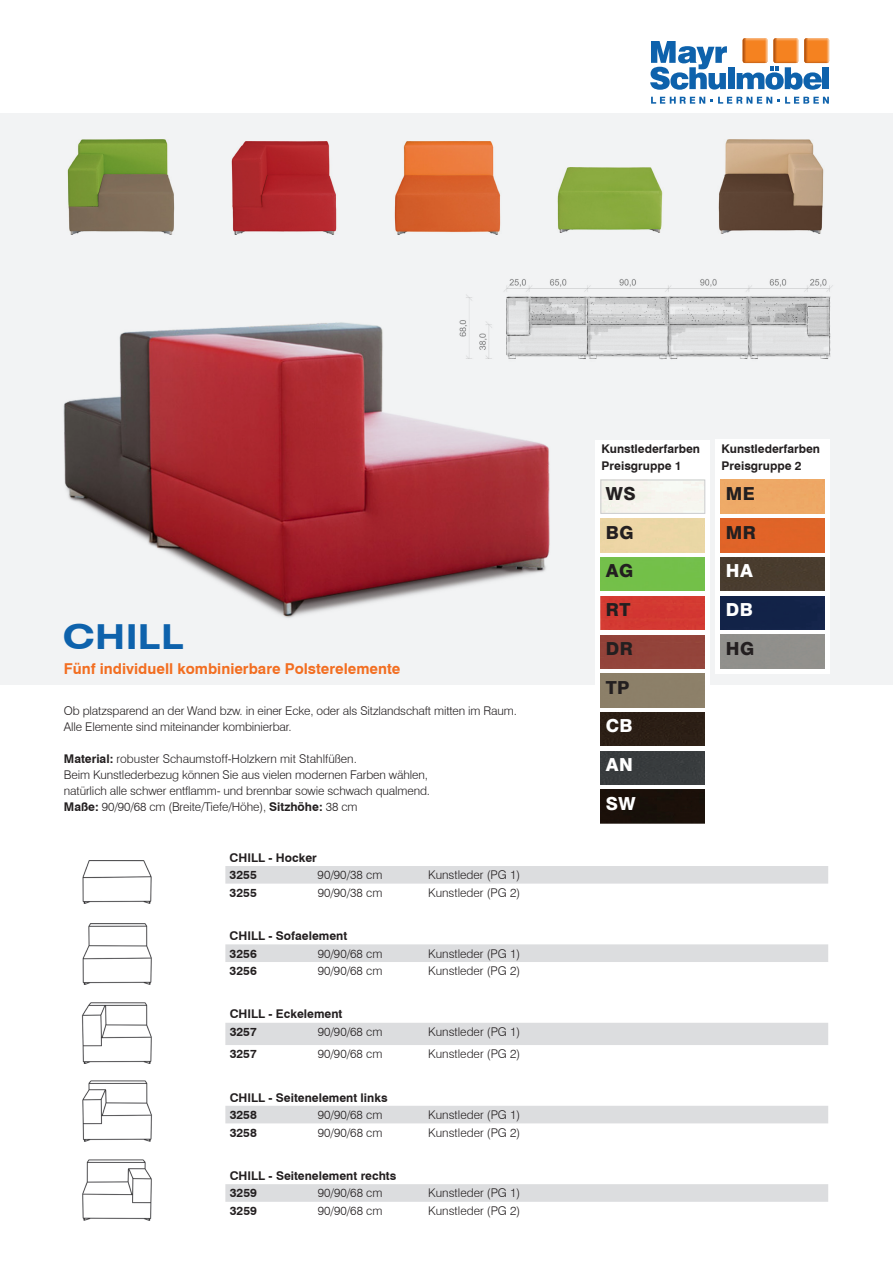
<style>
.page{position:relative;width:893px;height:1263px;background:#fff}
.page>*{position:absolute;margin:0;border:0;box-sizing:border-box;transform-origin:0 0}
.t1{font:700 expanded 34.5px "Swiss 721 BT";letter-spacing:.01em;color:#0e62ac}
.t2{font:800 18px/38.7px "Swiss 721 BT";letter-spacing:.02em;color:#231f20}
.t3{font:800 18px/38.7px "Swiss 721 BT";letter-spacing:.02em;color:#fff}
.t4{font:700 15px "Swiss 721 BT";color:#f36e21}
.t5{font:300 12px/16px "Swiss 721 BT";letter-spacing:-.01em;color:#231f20}
.t6{font:700 12px/17.5px "Swiss 721 BT";color:#231f20}
.s1{font-weight:700}
</style>
<div class="page">
<div style="left:728px;top:67px;width:6px;height:22px;background:#0e62ac"></div>
<svg style="left:650px;top:41px;width:77px;height:49px"></svg>
<svg style="left:737px;top:38px;width:92px;height:52px"></svg>
<svg style="left:651px;top:97px;width:178px;height:7px"></svg>
<div style="left:0;top:113px;width:893px;height:572px;background:#f2f3f4"></div>
<svg style="left:715px;top:440px;width:115px;height:234px;fill:#fff"></svg>
<svg style="left:595px;top:440px;width:115px;height:387px;fill:#fff"></svg>
<img style="left:557px;top:167px;width:106px;height:66px">
<img style="left:231px;top:142px;width:106px;height:93px">
<img style="left:718px;top:140px;width:106px;height:93px">
<img style="left:394px;top:142px;width:107px;height:93px">
<img style="left:67px;top:140px;width:108px;height:94px">
<img style="left:466px;top:279px;width:367px;height:81px">
<div style="left:601px;top:557px;width:104px;height:34px;background:#73c049"></div>
<div style="left:721px;top:480px;width:103px;height:33px;background:#eea967"></div>
<div style="left:601px;top:480px;width:104px;height:34px;border:1px solid #cbccce"></div>
<div style="left:721px;top:596px;width:103px;height:34px;background:#122348"></div>
<div style="left:601px;top:674px;width:104px;height:33px;background:#8c8069"></div>
<div style="left:721px;top:557px;width:103px;height:34px;background:#493c2e"></div>
<div style="left:601px;top:635px;width:104px;height:33px;background:#93433a"></div>
<div style="left:721px;top:519px;width:103px;height:33px;background:#e06428"></div>
<div style="left:601px;top:596px;width:104px;height:34px;background:#d33932"></div>
<div style="left:601px;top:790px;width:104px;height:33px;background:#1a1009"></div>
<div style="left:601px;top:751px;width:104px;height:33px;background:#383c3e"></div>
<div style="left:601px;top:712px;width:104px;height:34px;background:#2c1f16"></div>
<img style="left:63px;top:297px;width:523px;height:321px">
<svg style="left:225px;top:866px;width:603px;height:336px"></svg>
<img style="left:82px;top:861px;width:70px;height:42px">
<img style="left:82px;top:924px;width:70px;height:60px">
<img style="left:82px;top:1002px;width:70px;height:61px">
<img style="left:82px;top:1081px;width:70px;height:61px">
<img style="left:82px;top:1159px;width:70px;height:61px">
<h1 class="t1" style="left:63px;top:616px;width:123px">CHILL</h1>
<p class="t4" style="left:64px;top:660px;width:338px">Fünf individuell kombinierbare Polsterelemente</p>
<p class="t5" style="left:64px;top:703px;width:455px">Ob platzsparend an der Wand bzw. in einer Ecke, oder als Sitzlandschaft mitten im Raum.<br>Alle Elemente sind miteinander kombinierbar.</p>
<p class="t5" style="left:64px;top:751px;width:368px"><span class="s1">Material:</span> robuster Schaumstoff-Holzkern mit Stahlfüßen.<br>Beim Kunstlederbezug können Sie aus vielen modernen Farben wählen, natürlich alle schwer entflamm- und brennbar sowie schwach qualmend.<br><span class="s1">Maße:</span> 90/90/68 cm (Breite/Tiefe/Höhe), <span class="s1">Sitzhöhe:</span> 38 cm</p>
<p class="t6" style="left:230px;top:849px;width:89px">CHILL - Hocker<br>3255</p>
<p class="t5" style="left:318px;top:867px;width:66px">90/90/38 cm</p>
<p class="t5" style="left:428px;top:867px;width:93px">Kunstleder (PG 1)</p>
<p class="t6" style="left:230px;top:884px;width:29px">3255</p>
<p class="t5" style="left:318px;top:884px;width:66px">90/90/38 cm</p>
<p class="t5" style="left:428px;top:884px;width:93px">Kunstleder (PG 2)</p>
<p class="t6" style="left:230px;top:927px;width:119px">CHILL - Sofaelement<br>3256</p>
<p class="t5" style="left:318px;top:945px;width:66px">90/90/68 cm</p>
<p class="t5" style="left:428px;top:945px;width:93px">Kunstleder (PG 1)</p>
<p class="t6" style="left:230px;top:962px;width:29px">3256</p>
<p class="t5" style="left:318px;top:963px;width:66px">90/90/68 cm</p>
<p class="t5" style="left:428px;top:963px;width:93px">Kunstleder (PG 2)</p>
<p class="t6" style="left:230px;top:1005px;width:114px">CHILL - Eckelement<br>3257</p>
<p class="t5" style="left:318px;top:1024px;width:66px">90/90/68 cm</p>
<p class="t5" style="left:428px;top:1024px;width:93px">Kunstleder (PG 1)</p>
<p class="t6" style="left:230px;top:1045px;width:29px">3257</p>
<p class="t5" style="left:318px;top:1046px;width:66px">90/90/68 cm</p>
<p class="t5" style="left:428px;top:1046px;width:93px">Kunstleder (PG 2)</p>
<p class="t6" style="left:230px;top:1088px;width:159px">CHILL - Seitenelement links<br>3258</p>
<p class="t5" style="left:318px;top:1107px;width:66px">90/90/68 cm</p>
<p class="t5" style="left:428px;top:1107px;width:93px">Kunstleder (PG 1)</p>
<p class="t6" style="left:230px;top:1123px;width:29px">3258</p>
<p class="t5" style="left:318px;top:1124px;width:66px">90/90/68 cm</p>
<p class="t5" style="left:428px;top:1124px;width:93px">Kunstleder (PG 2)</p>
<p class="t6" style="left:230px;top:1167px;width:168px">CHILL - Seitenelement rechts<br>3259</p>
<p class="t5" style="left:318px;top:1185px;width:66px">90/90/68 cm</p>
<p class="t5" style="left:428px;top:1185px;width:93px">Kunstleder (PG 1)</p>
<p class="t6" style="left:230px;top:1202px;width:29px">3259</p>
<p class="t5" style="left:318px;top:1203px;width:66px">90/90/68 cm</p>
<p class="t5" style="left:428px;top:1203px;width:93px">Kunstleder (PG 2)</p>
<p class="t6" style="left:602px;top:440px;width:100px;line-height:16.5px">Kunstlederfarben<br>Preisgruppe 1</p>
<h2 class="t2" style="left:606px;top:474px;width:31px">WS<br>BG<br>AG<br>RT<br>DR<br>TP</h2>
<h2 class="t3" style="left:606px;top:706px;width:31px">CB<br>AN<br>SW</h2>
<p class="t6" style="left:722px;top:440px;width:100px;line-height:16.5px">Kunstlederfarben<br>Preisgruppe 2</p>
<h2 class="t2" style="left:726px;top:474px;width:32px">ME<br>MR</h2>
<h2 class="t3" style="left:726px;top:551px;width:28px">HA<br>DB</h2>
<h2 class="t2" style="left:726px;top:629px;width:30px">HG</h2>
</div>
